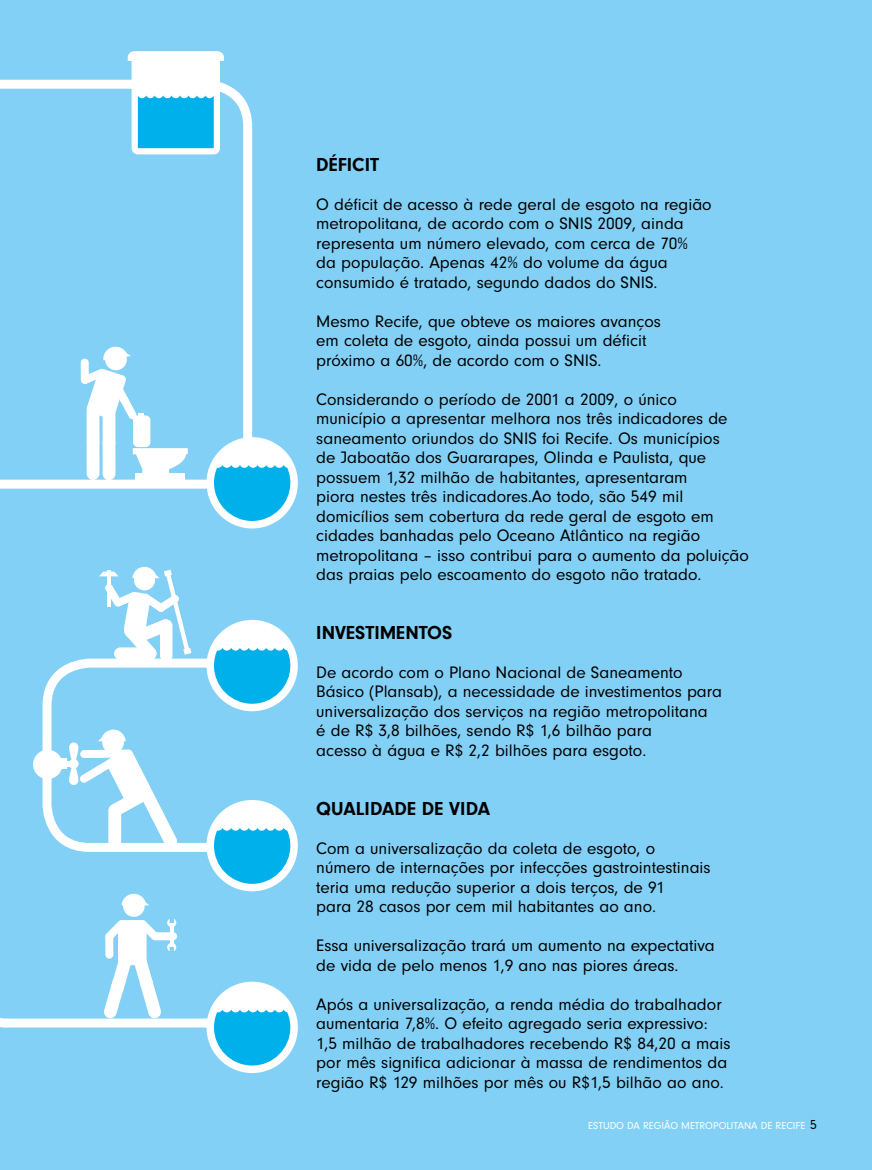
<style>
.page{position:relative;width:872px;height:1170px;background:#fff}
.page>*{position:absolute;margin:0;border:0;box-sizing:border-box;transform-origin:0 0}
.t1{font:700 19.5px "Neuzeit Gro T";color:#000}
.t2{font:17.25px/19.5px "Neuzeit Gro T";color:#000}
.t3{font:10.5px "Neuzeit Gro T";color:#fff}
.s1{font-size:13.5px;color:#000}
</style>
<div class="page">
<div style="left:0;top:0;width:872px;height:1169px;background:#82d0f5"></div>
<svg style="left:0;top:75px;width:253px;height:193px"></svg>
<div style="left:132px;top:54px;width:88px;height:100px;background:#fff;border-radius:6px"></div>
<svg style="left:128px;top:51px;width:96px;height:10px"></svg>
<svg style="left:138px;top:95px;width:76px;height:53px"></svg>
<svg style="left:0;top:268px;width:261px;height:760px"></svg>
<div style="left:206px;top:437px;width:92px;height:91px;background:#fff;border-radius:50%"></div>
<svg style="left:214px;top:465px;width:76px;height:56px"></svg>
<div style="left:206px;top:620px;width:92px;height:91px;background:#fff;border-radius:50%"></div>
<svg style="left:214px;top:648px;width:76px;height:55px"></svg>
<div style="left:206px;top:799px;width:92px;height:92px;background:#fff;border-radius:50%"></div>
<svg style="left:214px;top:828px;width:76px;height:55px"></svg>
<div style="left:206px;top:981px;width:92px;height:91px;background:#fff;border-radius:50%"></div>
<svg style="left:214px;top:1009px;width:76px;height:56px"></svg>
<div style="left:160px;top:619px;width:12px;height:42px;background:#fff;border-radius:6px"></div>
<svg style="left:99px;top:566px;width:92px;height:94px"></svg>
<div style="left:103px;top:436px;width:12px;height:44px;background:#fff;border-radius:6px"></div>
<div style="left:103px;top:406px;width:12px;height:43px;background:#fff;border-radius:6px"></div>
<div style="left:87px;top:436px;width:12px;height:44px;background:#fff;border-radius:6px"></div>
<div style="left:87px;top:404px;width:12px;height:44px;background:#fff;border-radius:6px"></div>
<svg style="left:81px;top:346px;width:63px;height:74px"></svg>
<div style="left:81px;top:358px;width:8px;height:26px;background:#fff;border-radius:4px"></div>
<div style="left:123px;top:895px;width:22px;height:21px;background:#fff;border-radius:50%"></div>
<svg style="left:122px;top:893px;width:27px;height:12px"></svg>
<svg style="left:103px;top:918px;width:73px;height:100px"></svg>
<p class="t1" style="left:316px;top:153px;width:64px">DÉFICIT</p>
<p class="t2" style="left:316px;top:194px;width:397px">O déficit de acesso à rede geral de esgoto na região metropolitana, de acordo com o SNIS</p>
<p class="t2" style="left:316px;top:214px;width:373px;text-indent:281px">2009, ainda representa um número elevado, com cerca de 70% da população. Apenas 42% do volume da água consumido é tratado, segundo dados do SNIS</p>
<p class="t2" style="left:653px;top:272px;width:5px">.</p>
<p class="t2" style="left:316px;top:311px;width:346px">M esmo Recife, que obteve os maiores avanços em coleta de esgoto, ainda possui um déficit próximo a 60%, de acordo com o SNIS</p>
<p class="t2" style="left:597px;top:350px;width:5px">.</p>
<p class="t2" style="left:316px;top:389px;width:413px">Considerando o período de 2001 a 2009, o único município a apresentar melhora nos três indicadores de saneamento oriundos do SNIS</p>
<p class="t2" style="left:316px;top:428px;width:434px;text-indent:226px">foi Recife. Os municípios<br>de Jaboatão dos Guararapes, Olinda e Paulista, que possuem 1,32 milhão de habitantes, apresentaram<br>piora nestes três indicadores.Ao todo, são 549 mil domicílios sem cobertura da rede geral de esgoto em cidades banhadas pelo Oceano Atlântico na região metropolitana – isso contribui para o aumento da poluição das praias pelo escoamento do esgoto não tratado.</p>
<p class="t1" style="left:316px;top:621px;width:138px">INVESTIMENTOS</p>
<p class="t2" style="left:316px;top:662px;width:407px">De acordo com o Plano Nacional de Saneamento Básico (Plansab), a necessidade de investimentos para universalização dos serviços na região metropolitana<br>é de R$ 3,8 bilhões, sendo R$ 1,6 bilhão para<br>acesso à água e R$ 2,2 bilhões para esgoto.</p>
<p class="t1" style="left:316px;top:797px;width:175px">QUALIDADE DE VIDA</p>
<p class="t2" style="left:316px;top:838px;width:396px">Com a universalização da coleta de esgoto, o número de internações por infecções gastrointestinais teria uma redução superior a dois terços, de 91<br>para 28 casos por cem mil habitantes ao ano.</p>
<p class="t2" style="left:316px;top:935px;width:400px">Essa universalização trará um aumento na expectativa de vida de pelo menos 1,9 ano nas piores áreas.</p>
<p class="t2" style="left:316px;top:994px;width:416px">Após a universalização, a renda média do trabalhador aumentaria 7,8%. O efeito agregado seria expressivo:<br>1,5 milhão de trabalhadores recebendo R$ 84,20 a mais por mês significa adicionar à massa de rendimentos da região R$ 129 milhões por mês ou R$1,5 bilhão ao ano.</p>
<p class="t3" style="left:588px;top:1119px;width:230px">estudo da Região M etropolitana de Recife <span class="s1">5</span></p>
</div>
